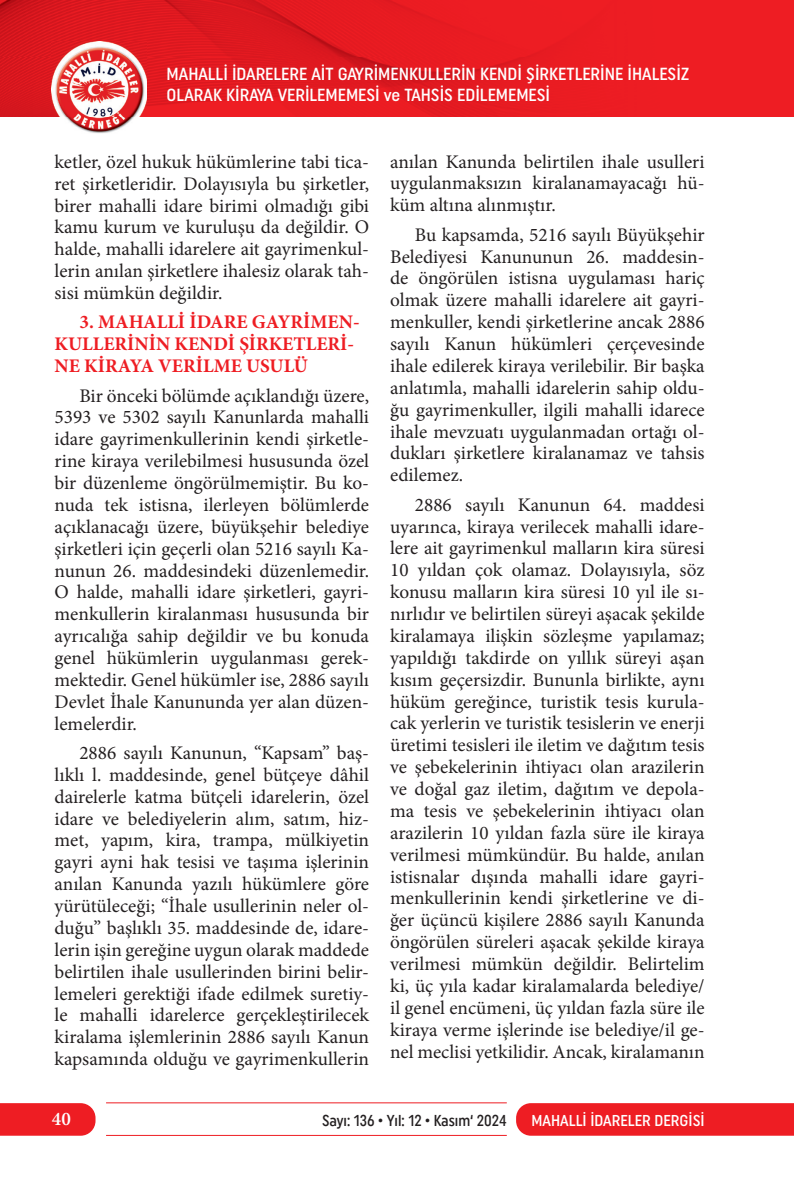
<style>
.page{position:relative;width:794px;height:1191px;background:#fff}
.page>*{position:absolute;margin:0;border:0;box-sizing:border-box;transform-origin:0 0}
.t1{font:19.25px/21.9px "Minion Pro";color:#231f20;text-align:justify}
.t2{font:700 19.25px/21.9px "Minion Pro";color:#ee1d23}
.t3{font:600 19.25px "Minion Pro";color:#fff}
.t4{font:500 17.5px/21px "Uniform Condensed";color:#fff}
.t5{font:15.75px "Uniform Condensed 2";color:#231f20;scale:.95 1}
.t6{font:500 15.75px "Uniform Condensed";color:#fff}
</style>
<div class="page">
<div style="left:516px;top:1103px;width:278px;height:32px;background:#ee1d23"></div>
<div style="left:0;top:1103px;width:95px;height:32px;background:#ee1d23"></div>
<hr style="left:106px;top:1102px;width:401px;height:1px;background:#ee1d23">
<hr style="left:106px;top:1135px;width:401px;height:1px;background:#ee1d23">
<img style="left:0;top:0;width:785px;height:58px">
<img style="left:0;top:58px;width:51px;height:59px">
<img style="left:147px;top:58px;width:638px;height:59px">
<img style="left:51px;top:42px;width:96px;height:91px">
<p class="t4" style="left:167px;top:63px;width:524px">MAHALLİ İDARELERE AİT GAYRİMENKULLERİN KENDİ ŞİRKETLERİNE İHALESİZ<br>OLARAK KİRAYA VERİLEMEMESİ ve TAHSİS EDİLEMEMESİ</p>
<p class="t1" style="left:55px;top:151px;width:316px">ketler, özel hukuk hükümlerine tabi tica&shy;ret şirketleridir. Dolayısıyla bu şirketler, birer mahalli idare birimi olmadığı gibi kamu kurum ve kuruluşu da değildir. O halde, mahalli idarelere ait gayrimenkul&shy;lerin anılan şirketlere ihalesiz olarak tah&shy;sisi mümkün değildir.</p>
<p class="t2" style="left:55px;top:311px;width:306px;text-indent:25px">3. MAHALLİ İDARE GAYRİMEN-<br>KULLERİNİN KENDİ ŞİRKETLERİ-<br>NE KİRAYA VERİLME USULÜ</p>
<p class="t1" style="left:55px;top:384px;width:316px;text-indent:25px">Bir önceki bölümde açıklandığı üzere, 5393 ve 5302 sayılı Kanunlarda mahalli idare gayrimenkullerinin kendi şirketle&shy;rine kiraya verilebilmesi hususunda özel bir düzenleme öngörülmemiştir. Bu ko&shy;nuda tek istisna, ilerleyen bölümlerde açıklanacağı üzere, büyükşehir belediye şirketleri için geçerli olan 5216 sayılı Ka&shy;nunun 26. maddesindeki düzenlemedir.<br>O halde, mahalli idare şirketleri, gayri&shy;menkullerin kiralanması hususunda bir ayrıcalığa sahip değildir ve bu konuda genel hükümlerin uygulanması gerek&shy;mektedir. Genel hükümler ise, 2886 sayılı Devlet İhale Kanununda yer alan düzen&shy;lemelerdir.</p>
<p class="t1" style="left:55px;top:742px;width:316px;text-indent:25px">2886 sayılı Kanunun, “Kapsam” baş&shy;lıklı l. maddesinde, genel bütçeye dâhil dairelerle katma bütçeli idarelerin, özel idare ve belediyelerin alım, satım, hiz&shy;met, yapım, kira, trampa, mülkiyetin gayri ayni hak tesisi ve taşıma işlerinin anılan Kanunda yazılı hükümlere göre yürütüleceği; “İhale usullerinin neler ol&shy;duğu” başlıklı 35. maddesinde de, idare&shy;lerin işin gereğine uygun olarak maddede belirtilen ihale usullerinden birini belir&shy;lemeleri gerektiği ifade edilmek suretiy&shy;le mahalli idarelerce gerçekleştirilecek kiralama işlemlerinin 2886 sayılı Kanun kapsamında olduğu ve gayrimenkullerin</p>
<p class="t1" style="left:390px;top:151px;width:316px">anılan Kanunda belirtilen ihale usulleri uygulanmaksızın kiralanamayacağı hü&shy;küm altına alınmıştır.</p>
<p class="t1" style="left:390px;top:224px;width:316px;text-indent:25px">Bu kapsamda, 5216 sayılı Büyükşehir Belediyesi Kanununun 26. maddesin&shy;de öngörülen istisna uygulaması hariç olmak üzere mahalli idarelere ait gayri&shy;menkuller, kendi şirketlerine ancak 2886 sayılı Kanun hükümleri çerçevesinde ihale edilerek kiraya verilebilir. Bir başka anlatımla, mahalli idarelerin sahip oldu&shy;ğu gayrimenkuller, ilgili mahalli idarece ihale mevzuatı uygulanmadan ortağı ol&shy;dukları şirketlere kiralanamaz ve tahsis edilemez.</p>
<p class="t1" style="left:390px;top:493px;width:316px;text-indent:25px">2886 sayılı Kanunun 64. maddesi uyarınca, kiraya verilecek mahalli idare&shy;lere ait gayrimenkul malların kira süresi 10 yıldan çok olamaz. Dolayısıyla, söz konusu malların kira süresi 10 yıl ile sı&shy;nırlıdır ve belirtilen süreyi aşacak şekilde kiralamaya ilişkin sözleşme yapılamaz; yapıldığı takdirde on yıllık süreyi aşan kısım geçersizdir. Bununla birlikte, aynı hüküm gereğince, turistik tesis kurula&shy;cak yerlerin ve turistik tesislerin ve enerji üretimi tesisleri ile iletim ve dağıtım tesis ve şebekelerinin ihtiyacı olan arazilerin ve doğal gaz iletim, dağıtım ve depola&shy;ma tesis ve şebekelerinin ihtiyacı olan arazilerin 10 yıldan fazla süre ile kiraya verilmesi mümkündür. Bu halde, anılan istisnalar dışında mahalli idare gayri&shy;menkullerinin kendi şirketlerine ve di&shy;ğer üçüncü kişilere 2886 sayılı Kanunda öngörülen süreleri aşacak şekilde kiraya verilmesi mümkün değildir. Belirtelim ki, üç yıla kadar kiralamalarda belediye/ il genel encümeni, üç yıldan fazla süre ile kiraya verme işlerinde ise belediye/il ge&shy;nel meclisi yetkilidir. Ancak, kiralamanın</p>
<p class="t3" style="left:52px;top:1105px;width:20px">40</p>
<p class="t5" style="left:322px;top:1111px;width:196px">Sayı: 136 • Yıl: 12 • Kasım‘ 2024</p>
<p class="t6" style="left:531px;top:1111px;width:175px">MAHALLİ İDARELER DERGİSİ</p>
</div>
